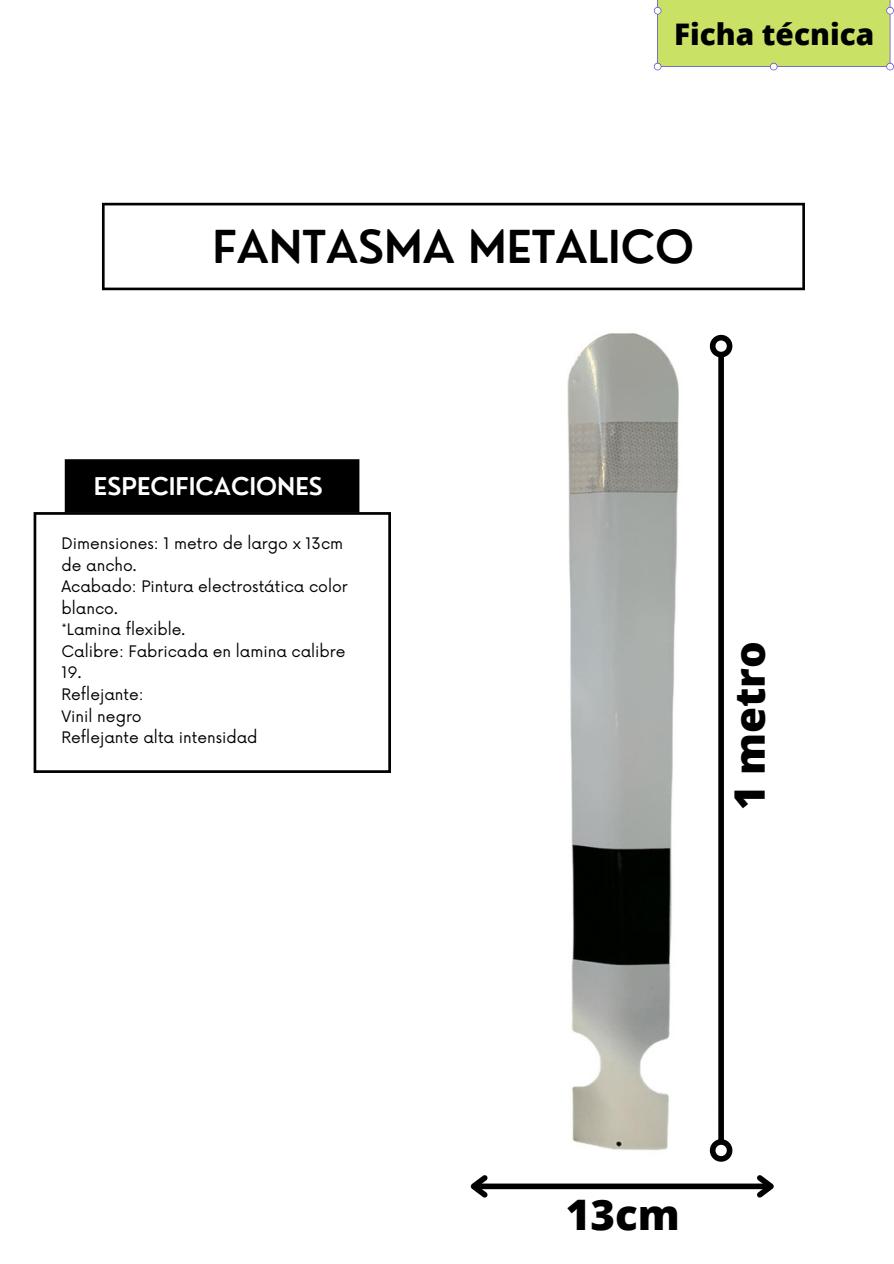
<style>
.page{position:relative;width:894px;height:1264px;background:#fff}
.page>*{position:absolute;margin:0;border:0;box-sizing:border-box;transform-origin:0 0}
.t1{font:600 44.25px "Nourd";color:#000}
.t2{font:800 42px "Open Sans";color:#000}
.t3{font:800 29.7px "Open Sans";color:#000}
.t4{font:600 23.85px "Nourd";color:#fff}
.t5{font:15.45px/21.6px "Now";color:#000}
</style>
<div class="page">
<div style="left:66px;top:460px;width:292px;height:51px;background:#000"></div>
<hr style="left:65px;top:462px;width:2px;height:47px;background:#000">
<hr style="left:356px;top:462px;width:3px;height:47px;background:#000">
<hr style="left:67px;top:509px;width:289px;height:3px;background:#000">
<hr style="left:67px;top:459px;width:289px;height:3px;background:#000">
<hr style="left:102px;top:205px;width:3px;height:82px;background:#000">
<hr style="left:802px;top:205px;width:2px;height:82px;background:#000">
<hr style="left:105px;top:287px;width:697px;height:3px;background:#000">
<hr style="left:105px;top:203px;width:697px;height:2px;background:#000">
<hr style="left:34px;top:515px;width:2px;height:255px;background:#000">
<hr style="left:388px;top:515px;width:3px;height:255px;background:#000">
<hr style="left:36px;top:770px;width:352px;height:3px;background:#000">
<hr style="left:36px;top:512px;width:352px;height:3px;background:#000">
<img style="left:567px;top:333px;width:157px;height:818px">
<svg style="left:653px;top:0;width:240px;height:70px;background:#c9df71"></svg>
<div style="left:473px;top:1183px;width:297px;height:6px;background:#000"></div>
<svg style="left:470px;top:1175px;width:22px;height:23px"></svg>
<svg style="left:751px;top:1175px;width:23px;height:23px"></svg>
<div style="left:718px;top:356px;width:5px;height:784px;background:#000"></div>
<svg style="left:705px;top:333px;width:28px;height:28px"></svg>
<svg style="left:705px;top:1135px;width:28px;height:27px"></svg>
<h3 class="t3" style="left:673px;top:13px;width:202px">Ficha técnica</h3>
<h1 class="t1" style="left:212px;top:219px;width:483px">FANTASMA METALICO</h1>
<h3 class="t4" style="left:94px;top:471px;width:230px">ESPECIFICACIONES</h3>
<p class="t5" style="left:61px;top:533px;width:288px">Dimensiones: 1 metro de largo x 13cm de ancho.<br>Acabado: Pintura electrostática color blanco.<br>*Lamina flexible.<br>Calibre: Fabricada en lamina calibre<br>19.<br>Reflejante:<br>Vinil negro<br>Reflejante alta intensidad</p>
<h2 class="t2" style="left:719px;top:810px;width:171px;rotate:-90deg">1 metro</h2>
<h2 class="t2" style="left:565px;top:1185px;width:115px">13cm</h2>
</div>
